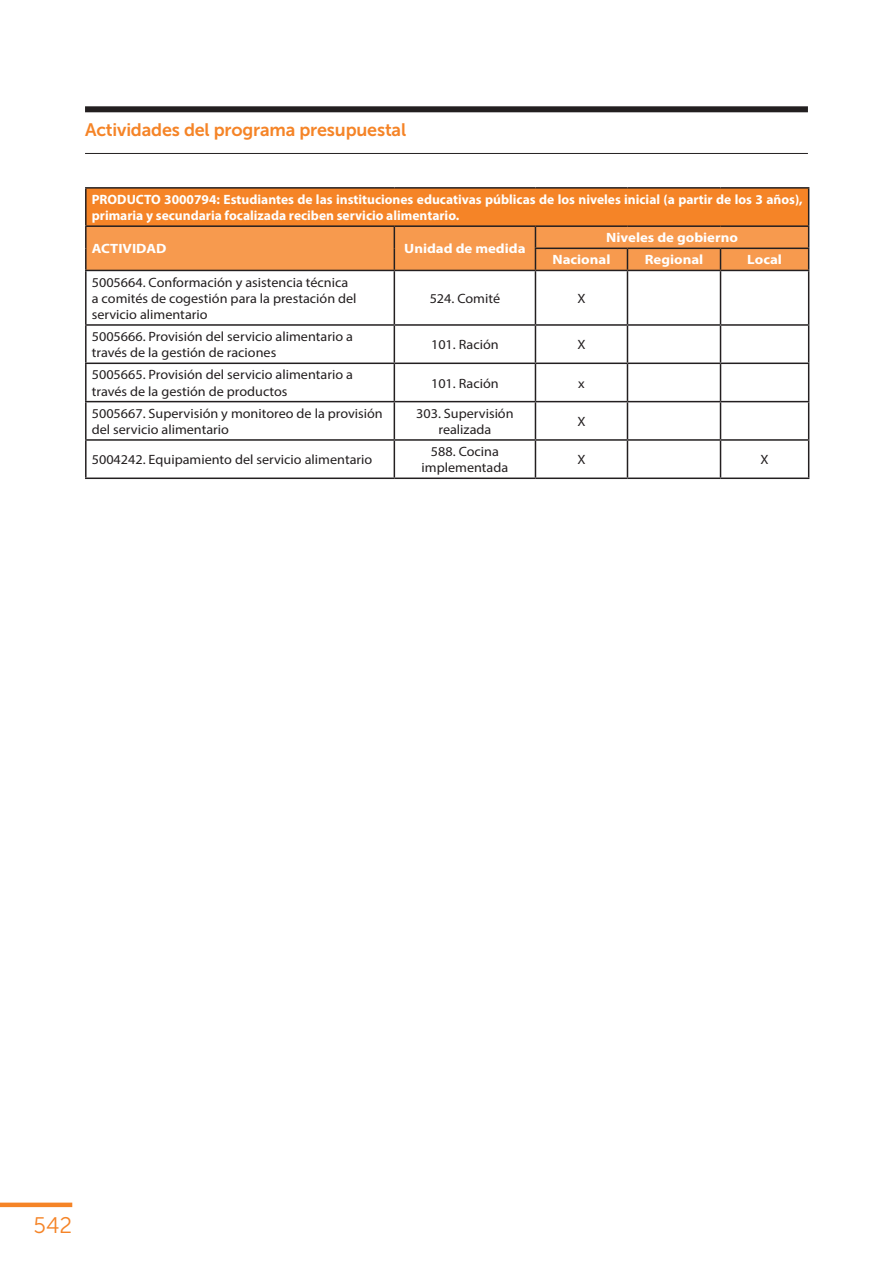
<style>
.page{position:relative;width:893px;height:1263px;background:#fff}
.page>*{position:absolute;margin:0;border:0;box-sizing:border-box;transform-origin:0 0}
.t1{font:22.5px "Museo Sans 300";color:#f58427}
.t2{font:18px "Museo Sans 700";letter-spacing:-.01em;color:#f58427}
.t3{font:13.5px/16.2px "Myriad Pro";color:#231f20;scale:1.05 1}
.t4{font:700 13.5px/16.2px "Myriad Pro";color:#fff}
.t5{font:700 13.5px/22.2px "Myriad Pro";color:#fff;scale:1.1 1}
</style>
<div class="page">
<div style="left:0;top:1202px;width:72px;height:5px;background:#f58427"></div>
<hr style="left:85px;top:153px;width:723px;height:1px;background:#231f20">
<div style="left:85px;top:106px;width:723px;height:6px;background:#231f20"></div>
<div style="left:86px;top:188px;width:723px;height:38px;background:#f58427"></div>
<hr style="left:85px;top:187px;width:309px;height:2px;background:#231f20">
<hr style="left:85px;top:189px;width:2px;height:36px;background:#231f20">
<hr style="left:394px;top:187px;width:141px;height:2px;background:#231f20">
<hr style="left:535px;top:187px;width:92px;height:2px;background:#231f20">
<hr style="left:627px;top:187px;width:93px;height:2px;background:#231f20">
<hr style="left:720px;top:187px;width:89px;height:2px;background:#231f20">
<hr style="left:808px;top:189px;width:1px;height:36px;background:#231f20">
<hr style="left:85px;top:225px;width:309px;height:2px;background:#231f20">
<hr style="left:85px;top:227px;width:2px;height:21px;background:#231f20">
<hr style="left:394px;top:225px;width:141px;height:2px;background:#231f20">
<hr style="left:535px;top:225px;width:92px;height:2px;background:#231f20">
<hr style="left:627px;top:225px;width:93px;height:2px;background:#231f20">
<hr style="left:720px;top:225px;width:89px;height:2px;background:#231f20">
<hr style="left:85px;top:248px;width:2px;height:22px;background:#231f20">
<svg style="left:86px;top:226px;width:723px;height:44px;background:#ec934b"></svg>
<hr style="left:85px;top:270px;width:309px;height:1px;background:#231f20">
<hr style="left:85px;top:271px;width:2px;height:53px;background:#231f20">
<hr style="left:394px;top:270px;width:141px;height:1px;background:#231f20">
<hr style="left:394px;top:271px;width:1px;height:53px;background:#231f20">
<hr style="left:535px;top:270px;width:92px;height:1px;background:#231f20">
<hr style="left:535px;top:271px;width:1px;height:53px;background:#231f20">
<hr style="left:627px;top:270px;width:93px;height:1px;background:#231f20">
<hr style="left:627px;top:271px;width:1px;height:53px;background:#231f20">
<hr style="left:720px;top:270px;width:89px;height:1px;background:#231f20">
<hr style="left:720px;top:271px;width:1px;height:53px;background:#231f20">
<hr style="left:808px;top:271px;width:1px;height:53px;background:#231f20">
<hr style="left:85px;top:324px;width:309px;height:2px;background:#231f20">
<hr style="left:85px;top:326px;width:2px;height:37px;background:#231f20">
<hr style="left:394px;top:324px;width:141px;height:2px;background:#231f20">
<hr style="left:394px;top:326px;width:1px;height:37px;background:#231f20">
<hr style="left:535px;top:324px;width:92px;height:2px;background:#231f20">
<hr style="left:535px;top:326px;width:1px;height:37px;background:#231f20">
<hr style="left:627px;top:324px;width:93px;height:2px;background:#231f20">
<hr style="left:627px;top:326px;width:1px;height:37px;background:#231f20">
<hr style="left:720px;top:324px;width:89px;height:2px;background:#231f20">
<hr style="left:720px;top:326px;width:1px;height:37px;background:#231f20">
<hr style="left:808px;top:326px;width:1px;height:37px;background:#231f20">
<hr style="left:85px;top:363px;width:309px;height:1px;background:#231f20">
<hr style="left:85px;top:364px;width:2px;height:37px;background:#231f20">
<hr style="left:394px;top:363px;width:141px;height:1px;background:#231f20">
<hr style="left:394px;top:364px;width:1px;height:37px;background:#231f20">
<hr style="left:535px;top:363px;width:92px;height:1px;background:#231f20">
<hr style="left:535px;top:364px;width:1px;height:37px;background:#231f20">
<hr style="left:627px;top:363px;width:93px;height:1px;background:#231f20">
<hr style="left:627px;top:364px;width:1px;height:37px;background:#231f20">
<hr style="left:720px;top:363px;width:89px;height:1px;background:#231f20">
<hr style="left:720px;top:364px;width:1px;height:37px;background:#231f20">
<hr style="left:808px;top:364px;width:1px;height:37px;background:#231f20">
<hr style="left:85px;top:401px;width:309px;height:1px;background:#231f20">
<hr style="left:85px;top:402px;width:2px;height:37px;background:#231f20">
<hr style="left:394px;top:401px;width:141px;height:1px;background:#231f20">
<hr style="left:394px;top:402px;width:1px;height:37px;background:#231f20">
<hr style="left:535px;top:401px;width:92px;height:1px;background:#231f20">
<hr style="left:535px;top:402px;width:1px;height:37px;background:#231f20">
<hr style="left:627px;top:401px;width:93px;height:1px;background:#231f20">
<hr style="left:627px;top:402px;width:1px;height:37px;background:#231f20">
<hr style="left:720px;top:401px;width:89px;height:1px;background:#231f20">
<hr style="left:720px;top:402px;width:1px;height:37px;background:#231f20">
<hr style="left:808px;top:402px;width:1px;height:37px;background:#231f20">
<hr style="left:85px;top:439px;width:309px;height:2px;background:#231f20">
<hr style="left:85px;top:441px;width:2px;height:36px;background:#231f20">
<hr style="left:394px;top:439px;width:141px;height:2px;background:#231f20">
<hr style="left:394px;top:441px;width:1px;height:36px;background:#231f20">
<hr style="left:535px;top:439px;width:92px;height:2px;background:#231f20">
<hr style="left:535px;top:441px;width:1px;height:36px;background:#231f20">
<hr style="left:627px;top:439px;width:93px;height:2px;background:#231f20">
<hr style="left:627px;top:441px;width:1px;height:36px;background:#231f20">
<hr style="left:720px;top:439px;width:89px;height:2px;background:#231f20">
<hr style="left:720px;top:441px;width:1px;height:36px;background:#231f20">
<hr style="left:808px;top:441px;width:1px;height:36px;background:#231f20">
<hr style="left:85px;top:477px;width:309px;height:2px;background:#231f20">
<hr style="left:394px;top:477px;width:141px;height:2px;background:#231f20">
<hr style="left:535px;top:477px;width:92px;height:2px;background:#231f20">
<hr style="left:627px;top:477px;width:93px;height:2px;background:#231f20">
<hr style="left:720px;top:477px;width:89px;height:2px;background:#231f20">
<h2 class="t2" style="left:85px;top:120px;width:323px">Actividades del programa presupuestal</h2>
<p class="t4" style="left:92px;top:191px;width:712px">PRODUCTO 3000794: Estudiantes de las instituciones educativas públicas de los niveles inicial (a partir de los 3 años), primaria y secundaria focalizada reciben servicio alimentario.</p>
<p class="t5" style="left:92px;top:237px;width:69px">ACTIVIDAD</p>
<p class="t5" style="left:404px;top:237px;width:112px">Unidad de medida</p>
<p class="t5" style="left:552px;top:226px;width:170px;text-indent:54px">Niveles de gobierno<br>Nacional</p>
<p class="t5" style="left:645px;top:248px;width:55px">Regional</p>
<p class="t5" style="left:747px;top:248px;width:33px">Local</p>
<p class="t3" style="left:92px;top:274px;width:254px">5005664. Conformación y asistencia técnica a comités de cogestión para la prestación del servicio alimentario</p>
<p class="t3" style="left:430px;top:290px;width:69px">524. Comité</p>
<p class="t3" style="left:577px;top:290px;width:9px">X</p>
<p class="t3" style="left:92px;top:328px;width:250px">5005666. Provisión del servicio alimentario a través de la gestión de raciones</p>
<p class="t3" style="left:431px;top:336px;width:66px">101. Ración</p>
<p class="t3" style="left:577px;top:336px;width:9px">X</p>
<p class="t3" style="left:92px;top:367px;width:250px">5005665. Provisión del servicio alimentario a través de la gestión de productos</p>
<p class="t3" style="left:431px;top:375px;width:66px">101. Ración</p>
<p class="t3" style="left:578px;top:375px;width:8px">x</p>
<p class="t3" style="left:92px;top:405px;width:279px">5005667. Supervisión y monitoreo de la provisión del servicio alimentario</p>
<p class="t3" style="left:416px;top:405px;width:94px;text-align:center">303. Supervisión realizada</p>
<p class="t3" style="left:577px;top:413px;width:9px">X</p>
<p class="t3" style="left:92px;top:451px;width:269px">5004242. Equipamiento del servicio alimentario</p>
<p class="t3" style="left:421px;top:443px;width:84px;text-align:center">588. Cocina implementada</p>
<p class="t3" style="left:577px;top:451px;width:9px">X</p>
<p class="t3" style="left:760px;top:451px;width:9px">X</p>
<h1 class="t1" style="left:34px;top:1213px;width:40px">542</h1>
</div>
